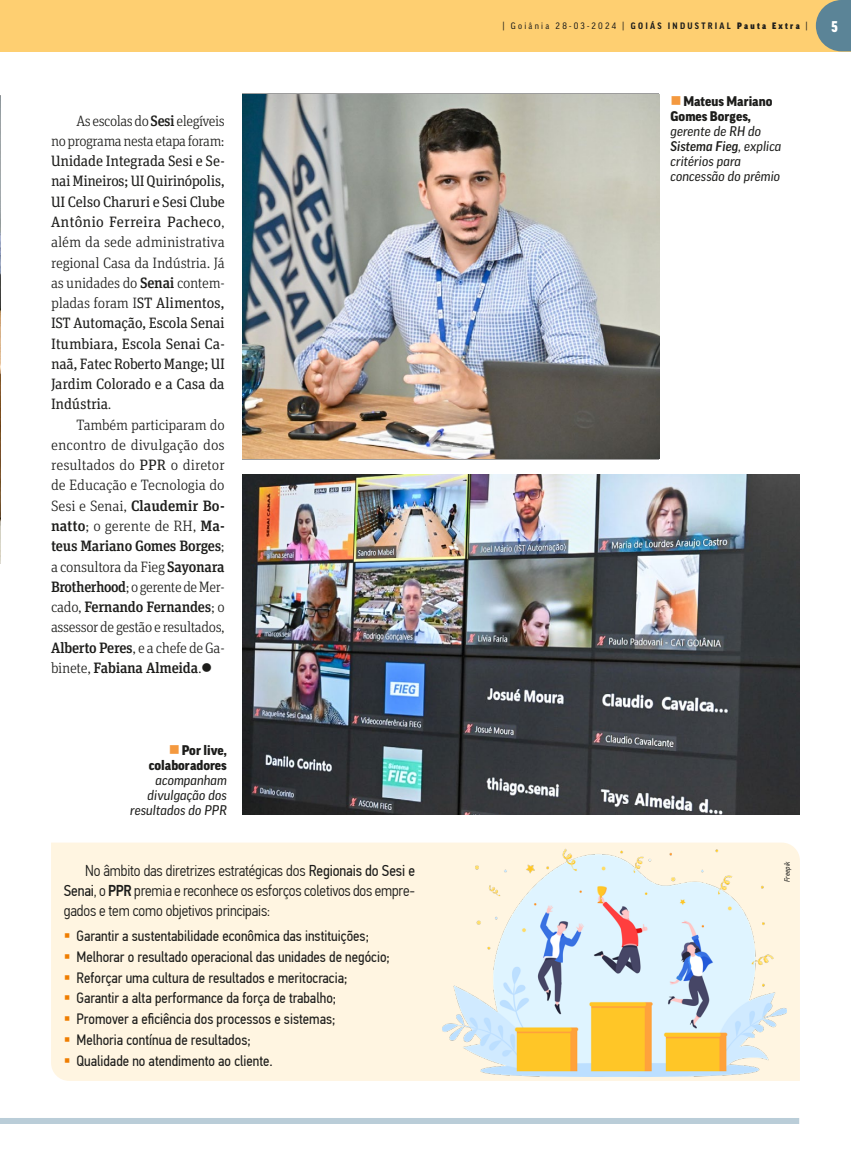
<style>
.page{position:relative;width:851px;height:1149px;background:#fff}
.page>*{position:absolute;margin:0;border:0;box-sizing:border-box;transform-origin:0 0}
.t1{font:300 15.75px/20.2px "PF Din Text Cond Pro";letter-spacing:-.01em;color:#1d1d1b;text-align:justify}
.t2{font:300 15px/20.2px "Unit Slab Pro";letter-spacing:-.03em;color:#1d1d1b;text-align:right}
.t3{font:15px/20.2px "Unit Slab Pro";letter-spacing:-.02em;color:#1d1d1b;text-align:justify}
.t4{font:15px/20.7px "PF Din Text Cond Pro";color:#1d1d1b}
.t5{font:900 condensed 15px "Good Pro";color:#fff}
.t6{font:italic 13.5px/15px "Good Pro News";color:#1d1d1b}
.t7{font:900 13.5px/15px "Good Pro";color:#1d1d1b}
.t8{font:italic 500 13.5px "Good Pro";color:#1d1d1b}
.t9{font:9px "Good Pro Narr News";letter-spacing:.25em;color:#1d1d1b}
.t10{font:italic 7.5px "PF Din Text Pro";color:#1d1d1b;scale:.9 1}
.s1{font-weight:500}
.s2{font-weight:300}
.s3{font-weight:400}
.s4{font-family:"Good Pro Narr";font-weight:700}
.s5{font-family:"Good Pro Narr Ultra"}
.s6{font-family:"Good Pro News";font-weight:400}
</style>
<div class="page">
<div style="left:0;top:0;width:850px;height:51px;background:#fecf71"></div>
<div style="left:0;top:1117px;width:799px;height:6px;background:#bacdd8"></div>
<svg style="left:815px;top:0;width:35px;height:51px"></svg>
<img style="left:243px;top:95px;width:416px;height:363px">
<img style="left:243px;top:474px;width:556px;height:340px">
<hr style="left:0;top:95px;width:1px;height:468px;background:#9d9d9d">
<img style="left:0;top:96px;width:1px;height:467px">
<div style="left:51px;top:842px;width:748px;height:238px;background:#fff5e1"></div>
<img style="left:442px;top:845px;width:344px;height:231px">
<svg style="left:65px;top:933px;width:4px;height:4px"></svg>
<svg style="left:65px;top:953px;width:4px;height:5px"></svg>
<svg style="left:65px;top:974px;width:4px;height:5px"></svg>
<svg style="left:65px;top:995px;width:4px;height:4px"></svg>
<svg style="left:65px;top:1016px;width:4px;height:4px"></svg>
<svg style="left:65px;top:1036px;width:4px;height:5px"></svg>
<svg style="left:65px;top:1057px;width:4px;height:5px"></svg>
<p class="t2" style="left:51px;top:110px;width:175px">As escolas do <span class="s1">Sesi</span> elegíveis<br>no programa nesta etapa foram:</p>
<p class="t3" style="left:51px;top:150px;width:175px">Unidade Integrada Sesi e Se‑ nai Mineiros; UI Quirinópolis, UI Celso Charuri e Sesi Clube Antônio Ferreira Pacheco<span class="s2">, além da sede administrativa regional Casa da Indústria. Já as unidades do</span> <span class="s1">Senai</span> <span class="s2">contem&shy;pladas foram I</span>ST Alimentos, IST Automação, Escola Senai Itumbiara, Escola Senai Ca‑ naã, Fatec Roberto Mange; UI Jardim Colorado e a Casa da Indústria<span class="s2">.</span></p>
<p class="t2" style="left:51px;top:414px;width:175px;text-align:justify;text-indent:26px">Também participaram do encontro de divulgação dos resultados do <span class="s3">PPR</span> o diretor de Educação e Tecnologia do Sesi e Senai, <span class="s1">Claudemir Bo&shy;natto</span>; o gerente de RH, <span class="s1">Ma&shy;teus Mariano Gomes Borges</span>; a consultora da Fieg <span class="s1">Sayonara Brotherhood</span>; o gerente de Mer&shy;cado, <span class="s1">Fernando Fernandes</span>; o assessor de gestão e resultados, <span class="s1">Alberto Peres</span>, e a chefe de Ga&shy;binete, <span class="s1">Fabiana Almeida</span>.●</p>
<p class="t7" style="left:149px;top:742px;width:80px;text-align:right">Por live, colaboradores</p>
<p class="t6" style="left:130px;top:772px;width:98px;text-align:right">acompanham divulgação dos resultados do PPR</p>
<p class="t1" style="left:64px;top:859px;width:353px;text-indent:21px">No âmbito das diretrizes estratégicas dos <span class="s3">Regionais do Sesi e Senai</span>, o <span class="s1">PPR</span> premia e reconhece os esforços coletivos dos empre&shy;gados e tem como objetivos principais:</p>
<p class="t4" style="left:76px;top:925px;width:315px">Garantir a sustentabilidade econômica das instituições; Melhorar o resultado operacional das unidades de negócio; Reforçar uma cultura de resultados e meritocracia; Garantir a alta performance da força de trabalho; Promover a eficiência dos processos e sistemas;<br>Melhoria contínua de resultados;<br>Qualidade no atendimento ao cliente.</p>
<p class="t9" style="left:502px;top:21px;width:307px">| Goiânia 28-03-2024 | <span class="s4">GOIÁS INDUSTRIAL</span> <span class="s5">Pauta Extra</span> |</p>
<p class="t5" style="left:831px;top:18px;width:8px">5</p>
<p class="t7" style="left:670px;top:94px;width:103px;text-indent:13px">Mateus Mariano<br>Gomes Borges,</p>
<p class="t6" style="left:670px;top:124px;width:92px">gerente de RH do</p>
<p class="t8" style="left:670px;top:138px;width:112px">Sistema Fieg<span class="s6">, explica</span></p>
<p class="t6" style="left:670px;top:154px;width:111px">critérios para concessão do prêmio</p>
<p class="t10" style="left:782px;top:882px;width:25px;rotate:-90deg">Freepik</p>
</div>
